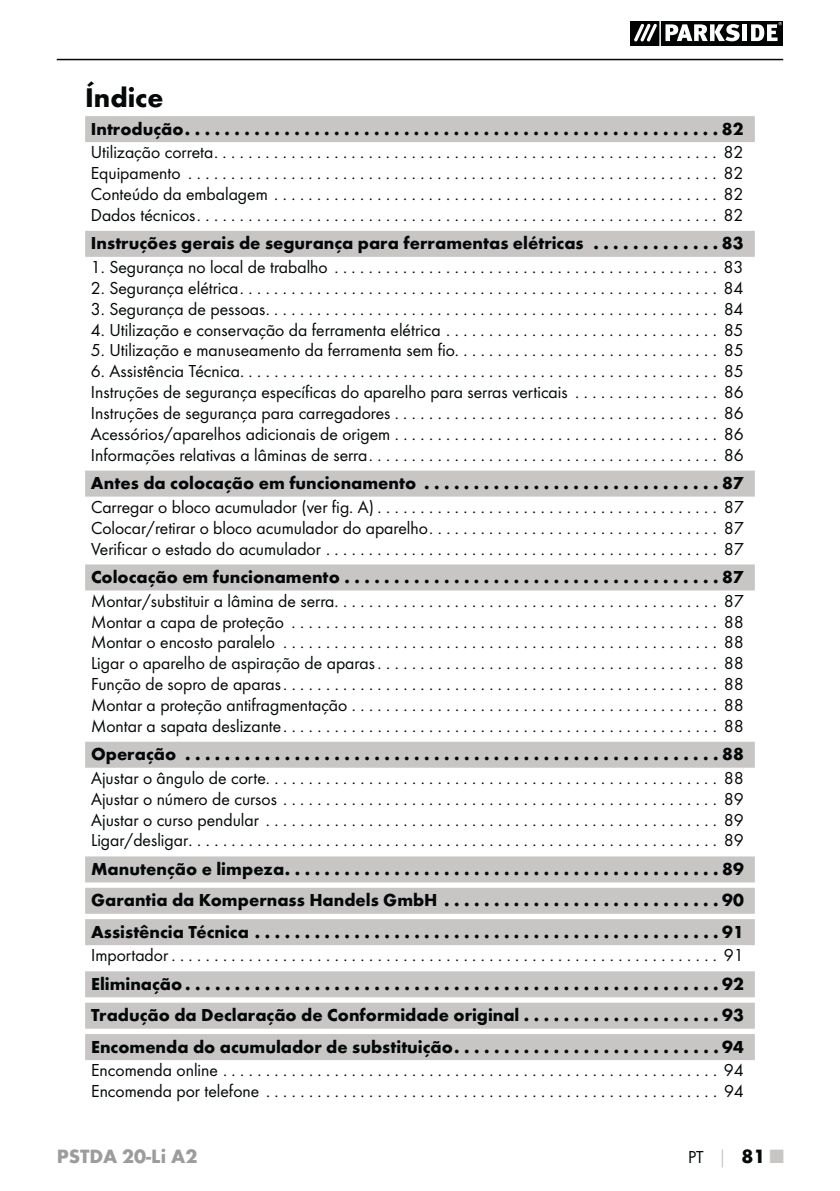
<style>
.page{position:relative;width:840px;height:1191px;background:#fff}
.page>*{position:absolute;margin:0;border:0;box-sizing:border-box;transform-origin:0 0}
.t1{font:700 28px "Futura";color:#040809}
.t2{font:700 20px "Futura";color:#9c9c9c}
.t3{font:18px/20.8px "Futura Boo";color:#040809;text-align:justify}
.t4{font:700 18px/31.4px "Futura";color:#040809;text-align:justify}
.s1{font-family:"Futura";font-weight:700;color:#c7c6c5}
.s2{font-family:"Futura";font-weight:700;font-size:20px}
.s3{font-family:"Futura";font-weight:700;font-size:20px;color:#c7c6c5}
</style>
<div class="page">
<hr style="left:57px;top:59px;width:725px;height:1px;background:#040809">
<svg style="left:630px;top:21px;width:152px;height:24px"></svg>
<div style="left:85px;top:116px;width:669px;height:26px;background:#c7c6c5"></div>
<div style="left:85px;top:231px;width:669px;height:26px;background:#c7c6c5"></div>
<div style="left:85px;top:470px;width:669px;height:26px;background:#c7c6c5"></div>
<div style="left:85px;top:564px;width:669px;height:26px;background:#c7c6c5"></div>
<div style="left:85px;top:741px;width:669px;height:26px;background:#c7c6c5"></div>
<div style="left:85px;top:856px;width:669px;height:26px;background:#c7c6c5"></div>
<div style="left:85px;top:887px;width:669px;height:26px;background:#c7c6c5"></div>
<div style="left:85px;top:919px;width:669px;height:26px;background:#c7c6c5"></div>
<div style="left:85px;top:971px;width:669px;height:26px;background:#c7c6c5"></div>
<div style="left:85px;top:1002px;width:669px;height:26px;background:#c7c6c5"></div>
<div style="left:85px;top:1034px;width:669px;height:26px;background:#c7c6c5"></div>
<h1 class="t1" style="left:85px;top:87px;width:80px">Índice</h1>
<p class="t4" style="left:91px;top:115px;width:653px">Introdução ......................................................82</p>
<p class="t3" style="left:91px;top:143px;width:653px">Utilização correta ........................................................... 82<br>Equipamento .............................................................. 82<br>Conteúdo da embalagem .................................................... 82<br>Dados técnicos ............................................................. 82</p>
<p class="t4" style="left:91px;top:229px;width:653px">Instruções gerais de segurança para ferramentas elétricas . . . . . . . . . . . . . 83</p>
<p class="t3" style="left:91px;top:258px;width:653px">1. Segurança no local de trabalho ............................................. 83</p>
<p class="t3" style="left:91px;top:278px;width:653px">2. Segurança elétrica ........................................................ 84</p>
<p class="t3" style="left:91px;top:299px;width:653px">3. Segurança de pessoas ..................................................... 84</p>
<p class="t3" style="left:91px;top:320px;width:653px">4. Utilização e conservação da ferramenta elétrica . . . . . . . . . . . . . . . . . . . . . . . . . . . . . . . . 85</p>
<p class="t3" style="left:91px;top:341px;width:654px">5. Utilização e manuseamento da ferramenta sem fio. . . . . . . . . . . . . . . . . . . . . . . . . . . . . . . 85</p>
<p class="t3" style="left:91px;top:362px;width:653px">6. Assistência Técnica. . . . . . . . . . . . . . . . . . . . . . . . . . . . . . . . . . . . . . . . . . . . . . . . . . . . . . . . 85<br>Instruções de segurança específicas do aparelho para serras verticais . . . . . . . . . . . . . . . . . 86<br>Instruções de segurança para carregadores ...................................... 86<br>Acessórios/aparelhos adicionais de origem ...................................... 86<br>Informações relativas a lâminas de serra ......................................... 86</p>
<p class="t4" style="left:91px;top:469px;width:653px">Antes da colocação em funcionamento ..............................87</p>
<p class="t3" style="left:91px;top:497px;width:653px">Carregar o bloco acumulador (ver fig. A) ........................................ 87<br>Colocar/retirar o bloco acumulador do aparelho . . . . . . . . . . . . . . . . . . . . . . . . . . . . . . . . . . 87<br>Verificar o estado do acumulador .............................................. 87</p>
<p class="t4" style="left:91px;top:563px;width:653px">Colocação em funcionamento ......................................87</p>
<p class="t3" style="left:91px;top:591px;width:654px">Montar/substituir a lâmina de serra ............................................. 87<br>Montar a capa de proteção .................................................. 88<br>Montar o encosto paralelo ................................................... 88<br>Ligar o aparelho de aspiração de aparas ........................................ 88<br>Função de sopro de aparas ................................................... 88<br>Montar a proteção antifragmentação ........................................... 88<br>Montar a sapata deslizante ................................................... 88</p>
<p class="t4" style="left:91px;top:740px;width:653px">Operação ......................................................88</p>
<p class="t3" style="left:91px;top:768px;width:653px">Ajustar o ângulo de corte ..................................................... 88<br>Ajustar o número de cursos ................................................... 89<br>Ajustar o curso pendular ..................................................... 89<br>Ligar/desligar .............................................................. 89</p>
<p class="t4" style="left:91px;top:854px;width:653px">Manutenção e limpeza ............................................89<br>Garantia da Kompernass Handels GmbH ............................90<br>Assistência Técnica ...............................................91</p>
<p class="t3" style="left:91px;top:946px;width:653px">Importador ................................................................ 91</p>
<p class="t4" style="left:91px;top:969px;width:653px">Eliminação ......................................................92<br>Tradução da Declaração de Conformidade original . . . . . . . . . . . . . . . . . . . . 93<br>Encomenda do acumulador de substituição . . . . . . . . . . . . . . . . . . . . . . . . . . . 94</p>
<p class="t3" style="left:91px;top:1060px;width:653px">Encomenda online .......................................................... 94<br>Encomenda por telefone ..................................................... 94</p>
<p class="t2" style="left:57px;top:1148px;width:142px">PSTDA 20-Li A2</p>
<p class="t3" style="left:687px;top:1147px;width:97px">PT <span class="s1">│</span> <span class="s2">81</span> <span class="s3">■</span></p>
</div>
